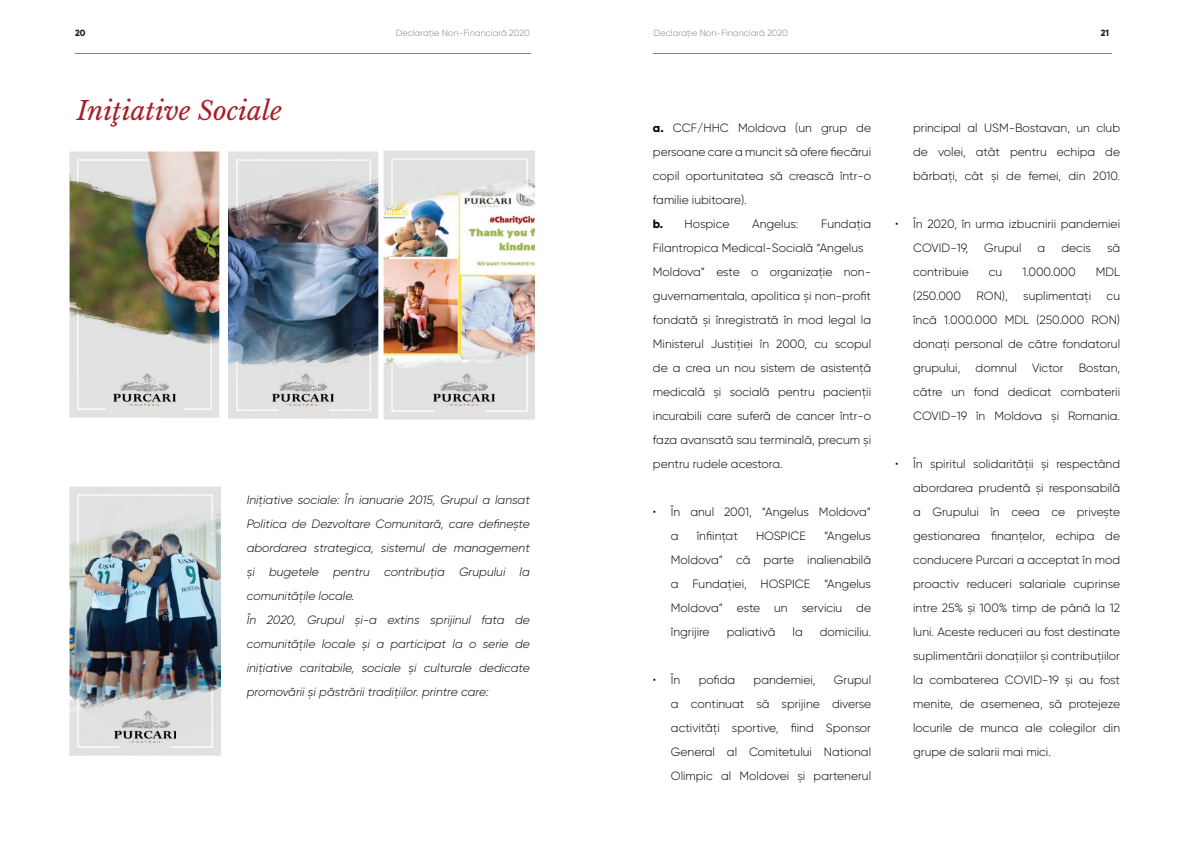
<style>
.page{position:relative;width:1191px;height:842px;background:#fff}
.page>*{position:absolute;margin:0;border:0;box-sizing:border-box;transform-origin:0 0}
.t1{font:italic 26px "Libre Baskerville";color:#a81e29}
.t2{font:300 12px/24px "Gilroy";color:#040503;text-align:justify}
.t3{font:italic 300 12px/24px "Gilroy";color:#040503}
.t4{font:300 9px "Gilroy";color:#808385}
.t5{font:800 9px "Gilroy";color:#231f20}
.s1{font-weight:800}
</style>
<div class="page">
<hr style="left:75px;top:53px;width:455px;height:1px;background:#808180">
<hr style="left:653px;top:53px;width:458px;height:1px;background:#808180">
<img style="left:70px;top:487px;width:151px;height:269px">
<img style="left:383px;top:151px;width:152px;height:269px">
<img style="left:228px;top:151px;width:150px;height:268px">
<img style="left:70px;top:151px;width:149px;height:267px">
<img style="left:114px;top:373px;width:61px;height:33px">
<img style="left:272px;top:373px;width:62px;height:33px">
<img style="left:433px;top:373px;width:61px;height:33px">
<img style="left:115px;top:710px;width:61px;height:33px">
<p class="t5" style="left:75px;top:27px;width:12px">20</p>
<p class="t4" style="left:396px;top:27px;width:135px">Declarație Non-Financiară 2020</p>
<p class="t4" style="left:654px;top:27px;width:135px">Declarație Non-Financiară 2020</p>
<p class="t5" style="left:1100px;top:27px;width:10px">21</p>
<h1 class="t1" style="left:77px;top:95px;width:207px">Iniţiative Sociale</h1>
<p class="t3" style="left:247px;top:488px;width:285px">Inițiative sociale: În ianuarie 2015, Grupul a lansat Politica de Dezvoltare Comunitară, care definește abordarea strategica, sistemul de management și bugetele pentru contribuția Grupului la comunitățile locale.<br>În 2020, Grupul și-a extins sprijinul fata de comunitățile locale și a participat la o serie de inițiative caritabile, sociale și culturale dedicate promovării și păstrării tradițiilor. printre care:</p>
<p class="t2" style="left:653px;top:116px;width:220px;text-align:left"><span class="s1">a.</span> CCF/HHC Moldova (un grup de persoane care a muncit să ofere fiecărui copil oportunitatea să crească într-o familie iubitoare).<br><span class="s1">b.</span> Hospice</p>
<p class="t2" style="left:752px;top:212px;width:48px">Angelus:</p>
<p class="t2" style="left:653px;top:212px;width:220px;text-align:left;text-indent:168px">Fundația Filantropica Medical-Socială “Angelus Moldova” este o organizație non&shy;guvernamentala, apolitica și non-profit fondată și înregistrată în mod legal la Ministerul Justiției în 2000, cu scopul de a crea un nou sistem de asistență medicală și socială pentru pacienții incurabili care suferă de cancer într-o faza avansată sau terminală, precum și pentru rudele acestora.</p>
<p class="t2" style="left:671px;top:500px;width:202px;text-indent:-18px">• În anul 2001, “Angelus Moldova” a</p>
<p class="t2" style="left:671px;top:524px;width:202px;text-indent:153px">“Angelus Moldova” că parte inalienabilă a Fundației, HOSPICE “Angelus Moldova” este un serviciu de îngrijire</p>
<p class="t2" style="left:697px;top:524px;width:42px">înființat</p>
<p class="t2" style="left:756px;top:524px;width:51px">HOSPICE</p>
<p class="t2" style="left:727px;top:620px;width:50px">paliativă</p>
<p class="t2" style="left:792px;top:620px;width:12px">la</p>
<p class="t2" style="left:820px;top:620px;width:53px">domiciliu.</p>
<p class="t2" style="left:653px;top:668px;width:29px">• În</p>
<p class="t2" style="left:699px;top:668px;width:38px">pofida</p>
<p class="t2" style="left:753px;top:668px;width:63px">pandemiei,</p>
<p class="t2" style="left:671px;top:668px;width:202px;text-indent:163px">Grupul a continuat să sprijine diverse activități sportive, fiind Sponsor General al Comitetului National Olimpic al Moldovei și partenerul</p>
<p class="t2" style="left:913px;top:116px;width:208px">principal al USM-Bostavan, un club de volei, atât pentru echipa de bărbați, cât și de femei, din 2010.</p>
<p class="t2" style="left:913px;top:212px;width:208px;text-indent:-18px">• În 2020, în urma izbucnirii pandemiei<br>COVID-19,</p>
<p class="t2" style="left:984px;top:236px;width:39px">Grupul</p>
<p class="t2" style="left:1037px;top:236px;width:9px">a</p>
<p class="t2" style="left:1061px;top:236px;width:31px">decis</p>
<p class="t2" style="left:1107px;top:236px;width:15px">să</p>
<p class="t2" style="left:913px;top:260px;width:57px">contribuie</p>
<p class="t2" style="left:988px;top:260px;width:15px">cu</p>
<p class="t2" style="left:1022px;top:260px;width:55px">1.000.000</p>
<p class="t2" style="left:1095px;top:260px;width:26px">MDL</p>
<p class="t2" style="left:913px;top:284px;width:49px">(250.000</p>
<p class="t2" style="left:976px;top:284px;width:33px">RON),</p>
<p class="t2" style="left:1023px;top:284px;width:69px">suplimentați</p>
<p class="t2" style="left:913px;top:284px;width:208px;text-indent:193px">cu încă 1.000.000 MDL (250.000 RON) donați personal de către fondatorul grupului,</p>
<p class="t2" style="left:975px;top:356px;width:43px">domnul</p>
<p class="t2" style="left:1032px;top:356px;width:33px">Victor</p>
<p class="t2" style="left:913px;top:356px;width:208px;text-indent:166px">Bostan, către un fond dedicat combaterii COVID-19 în Moldova și Romania.</p>
<p class="t2" style="left:913px;top:452px;width:208px;text-indent:-18px">• În spiritul solidarității și respectând abordarea prudentă și responsabilă a Grupului în ceea ce privește gestionarea finanțelor, echipa de conducere Purcari a acceptat în mod proactiv reduceri salariale cuprinse intre 25% și 100% timp de până la 12 luni. Aceste reduceri au fost destinate suplimentării donațiilor și contribuțiilor la combaterea COVID-19 și au fost menite, de asemenea, să protejeze locurile de munca ale colegilor din grupe de salarii mai mici.</p>
</div>
